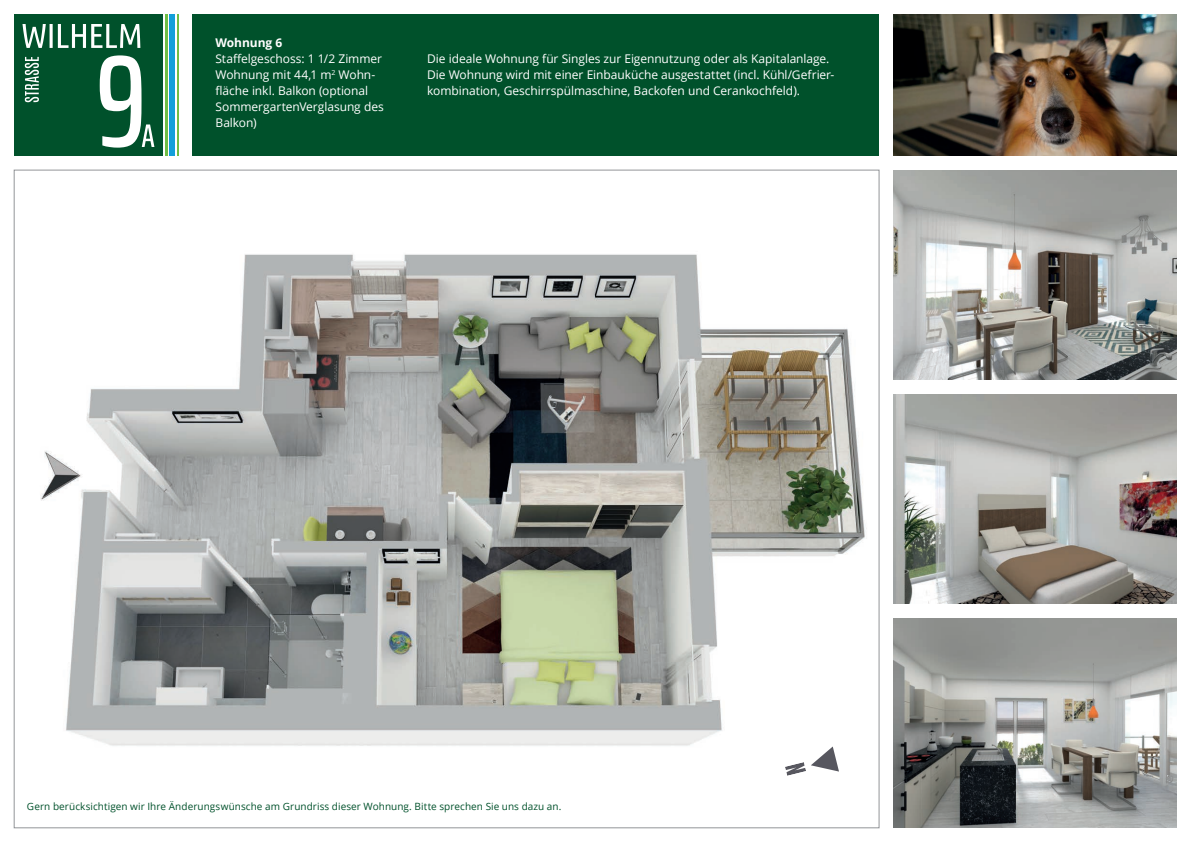
<style>
.page{position:relative;width:1191px;height:842px;background:#fff}
.page>*{position:absolute;margin:0;border:0;box-sizing:border-box;transform-origin:0 0}
.t1{font:12px/16px "Open Sans";letter-spacing:-.005em;color:#fff}
.t2{font:700 12px "Open Sans";letter-spacing:-.005em;color:#fff}
.t3{font:10px "Open Sans";letter-spacing:.005em;color:#00512b}
</style>
<div class="page">
<div style="left:193px;top:14px;width:686px;height:142px;background:#00512b"></div>
<img style="left:893px;top:14px;width:283px;height:142px">
<img style="left:893px;top:170px;width:283px;height:210px">
<img style="left:893px;top:394px;width:283px;height:210px">
<img style="left:893px;top:618px;width:283px;height:210px">
<div style="left:169px;top:14px;width:5px;height:142px;background:#139fda"></div>
<hr style="left:165px;top:14px;width:2px;height:142px;background:#70be46">
<hr style="left:177px;top:14px;width:2px;height:142px;background:#70be46">
<div style="left:14px;top:14px;width:149px;height:142px;background:#00512b"></div>
<svg style="left:100px;top:55px;width:54px;height:93px"></svg>
<svg style="left:22px;top:24px;width:118px;height:24px"></svg>
<svg style="left:25px;top:57px;width:14px;height:45px"></svg>
<img style="left:40px;top:254px;width:827px;height:492px">
<img style="left:770px;top:737px;width:76px;height:35px">
<img style="left:811px;top:746px;width:28px;height:25px">
<img style="left:785px;top:762px;width:21px;height:14px">
<p class="t2" style="left:215px;top:35px;width:68px">Wohnung 6</p>
<p class="t1" style="left:215px;top:51px;width:170px">Staffelgeschoss: 1 1/2 Zimmer<br>Wohnung mit 44,1 m<sup>2</sup> Wohn&shy;fläche inkl. Balkon (optional<br>SommergartenVerglasung des<br>Balkon)</p>
<p class="t1" style="left:427px;top:51px;width:408px">Die ideale Wohnung für Singles zur Eigennutzung oder als Kapitalanlage.<br>Die Wohnung wird mit einer Einbauküche ausgestattet (incl. Kühl/Gefrier&shy;kombination, Geschirrspülmaschine, Backofen und Cerankochfeld).</p>
<p class="t3" style="left:27px;top:799px;width:536px">Gern berücksichtigen wir Ihre Änderungswünsche am Grundriss dieser Wohnung. Bitte sprechen Sie uns dazu an.</p>
</div>
